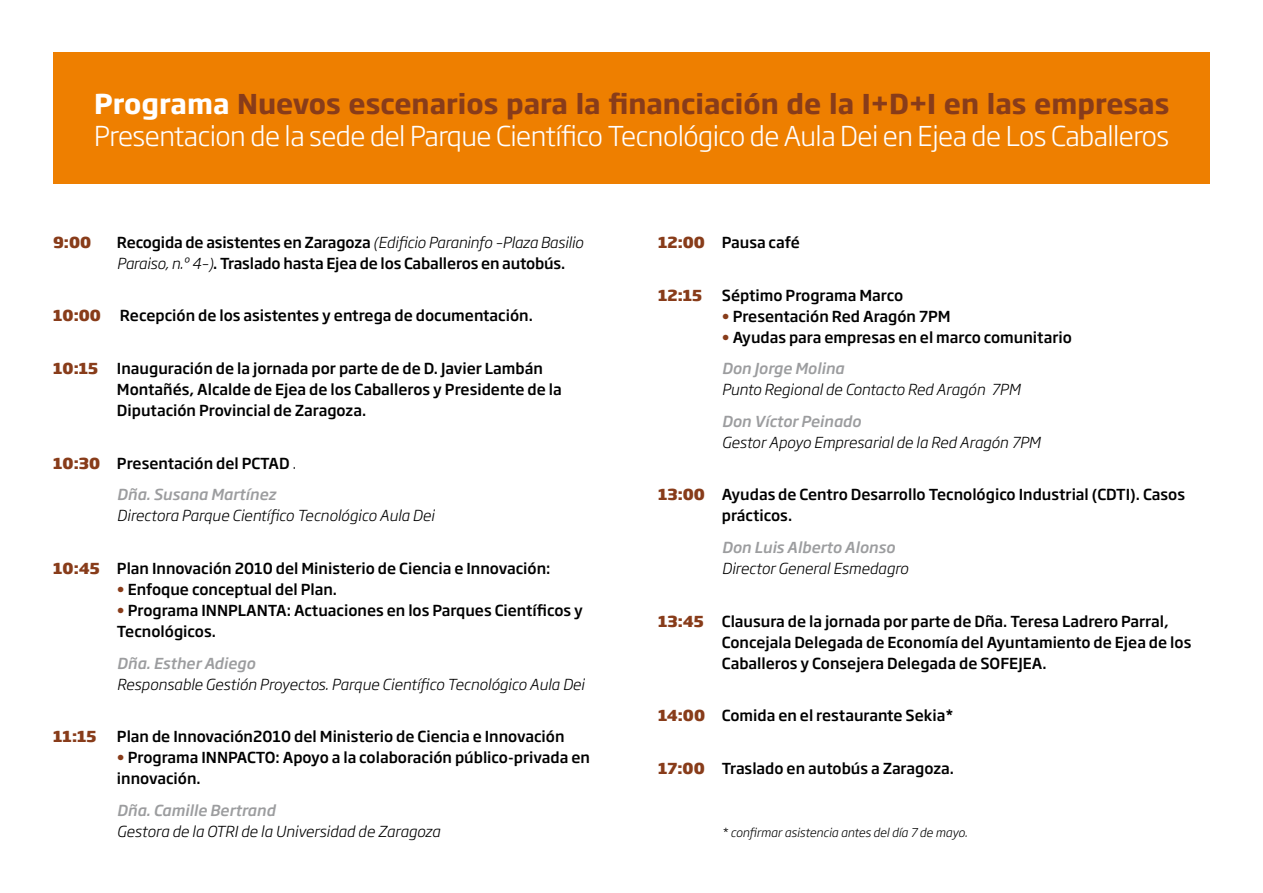
<style>
.page{position:relative;width:1263px;height:893px;background:#fff}
.page>*{position:absolute;margin:0;border:0;box-sizing:border-box;transform-origin:0 0}
.t1{font:300 27px/32.4px "Soho Gothic Pro";letter-spacing:-.02em;color:#fff}
.t2{font:500 15px/21px "Soho Gothic Pro";color:#000}
.t3{font:italic 300 15px "Soho Gothic Pro";color:#000}
.t4{font:italic 500 15px "Soho Gothic Pro";color:#9c9d9f}
.t5{font:800 15px "Soho Gothic Pro";color:#883c1a}
.t6{font:italic 300 12px "Soho Gothic Pro";color:#000}
.s1{font-weight:700}
.s2{font-weight:700;color:#883c1a}
.s3{font-weight:300;font-style:italic}
.s4{font-weight:800;color:#883c1a}
.s5{font-weight:300}
.s6{font-style:italic;color:#9c9d9f}
.s7{color:#883c1a}
</style>
<div class="page">
<div style="left:53px;top:52px;width:1157px;height:132px;background:#ee7f00"></div>
<h1 class="t1" style="left:94px;top:86px;width:1077px"><span class="s1">Programa</span> <span class="s2">Nuevos escenarios para la financiación de la I+D+I en las empresas<br></span>Presentacion de la sede del Parque Científico Tecnológico de Aula Dei en Ejea de Los Caballeros</h1>
<p class="t5" style="left:53px;top:230px;width:40px">9:00</p>
<p class="t2" style="left:117px;top:231px;width:468px">Recogida de asistentes en Zaragoza <span class="s3">(Edificio Paraninfo –Plaza Basilio<br>Paraiso, n.º 4–)</span>. Traslado hasta Ejea de los Caballeros en autobús.</p>
<p class="t5" style="left:53px;top:304px;width:49px">10:00</p>
<p class="t2" style="left:120px;top:304px;width:414px">Recepción de los asistentes y entrega de documentación.</p>
<p class="t2" style="left:117px;top:357px;width:446px;text-indent:-64px"><span class="s4">10:15</span> Inauguración de la jornada por parte de de D. Javier Lambán<br>Montañés, Alcalde de Ejea de los Caballeros y Presidente de la<br>Diputación Provincial de Zaragoza.</p>
<p class="t2" style="left:117px;top:446px;width:180px;line-height:31.7px;text-indent:-64px"><span class="s4">10:30</span> Presentación del PCTAD <span class="s5">.<br></span><span class="s6">Dña. Susana Martínez</span></p>
<p class="t3" style="left:117px;top:504px;width:319px">Directora Parque Científico Tecnológico Aula Dei</p>
<p class="t2" style="left:53px;top:557px;width:499px"><span class="s4">10:45</span> Plan Innovación 2010 del Ministerio de Ciencia e Innovación:</p>
<p class="t2" style="left:117px;top:578px;width:222px"><span class="s7">•</span> Enfoque conceptual del Plan.</p>
<p class="t2" style="left:117px;top:599px;width:467px"><span class="s7">•</span> Programa INNPLANTA: Actuaciones en los Parques Científicos y<br>Tecnológicos.</p>
<p class="t4" style="left:117px;top:651px;width:140px">Dña. Esther Adiego</p>
<p class="t3" style="left:117px;top:672px;width:469px">Responsable Gestión Proyectos. Parque Científico Tecnológico Aula Dei</p>
<p class="t5" style="left:53px;top:725px;width:45px">11:15</p>
<p class="t2" style="left:117px;top:725px;width:449px">Plan de Innovación2010 del Ministerio de Ciencia e Innovación</p>
<p class="t2" style="left:117px;top:746px;width:474px"><span class="s7">•</span> Programa INNPACTO: Apoyo a la colaboración público-privada en innovación.</p>
<p class="t4" style="left:117px;top:799px;width:160px">Dña. Camille Bertrand</p>
<p class="t3" style="left:117px;top:820px;width:325px">Gestora de la OTRI de la Universidad de Zaragoza</p>
<p class="t2" style="left:658px;top:231px;width:143px"><span class="s4">12:00</span> Pausa café</p>
<p class="t5" style="left:658px;top:283px;width:46px">12:15</p>
<p class="t2" style="left:722px;top:283px;width:183px">Séptimo Programa Marco</p>
<p class="t2" style="left:722px;top:304px;width:230px"><span class="s7">•</span> Presentación Red Aragón 7PM</p>
<p class="t2" style="left:722px;top:320px;width:351px;line-height:31.7px"><span class="s7">•</span> Ayudas para empresas en el marco comunitario<br><span class="s6">Don Jorge Molina</span></p>
<p class="t3" style="left:722px;top:378px;width:300px">Punto Regional de Contacto Red Aragón 7PM</p>
<p class="t4" style="left:722px;top:409px;width:141px">Don Víctor Peinado</p>
<p class="t3" style="left:722px;top:431px;width:320px">Gestor Apoyo Empresarial de la Red Aragón 7PM</p>
<p class="t2" style="left:722px;top:483px;width:465px;text-indent:-64px"><span class="s4">13:00</span> Ayudas de Centro Desarrollo Tecnológico Industrial (CDTI). Casos prácticos.</p>
<p class="t4" style="left:722px;top:536px;width:174px">Don Luis Alberto Alonso</p>
<p class="t3" style="left:722px;top:557px;width:188px">Director General Esmedagro</p>
<p class="t2" style="left:722px;top:610px;width:471px;text-indent:-64px"><span class="s4">13:45</span> Clausura de la jornada por parte de Dña. Teresa Ladrero Parral,<br>Concejala Delegada de Economía del Ayuntamiento de Ejea de los<br>Caballeros y Consejera Delegada de SOFEJEA.</p>
<p class="t2" style="left:658px;top:704px;width:297px"><span class="s4">14:00</span> Comida en el restaurante Sekia*</p>
<p class="t2" style="left:658px;top:757px;width:297px"><span class="s4">17:00</span> Traslado en autobús a Zaragoza.</p>
<p class="t6" style="left:722px;top:823px;width:247px">* confirmar asistencia antes del día 7 de mayo.</p>
</div>
